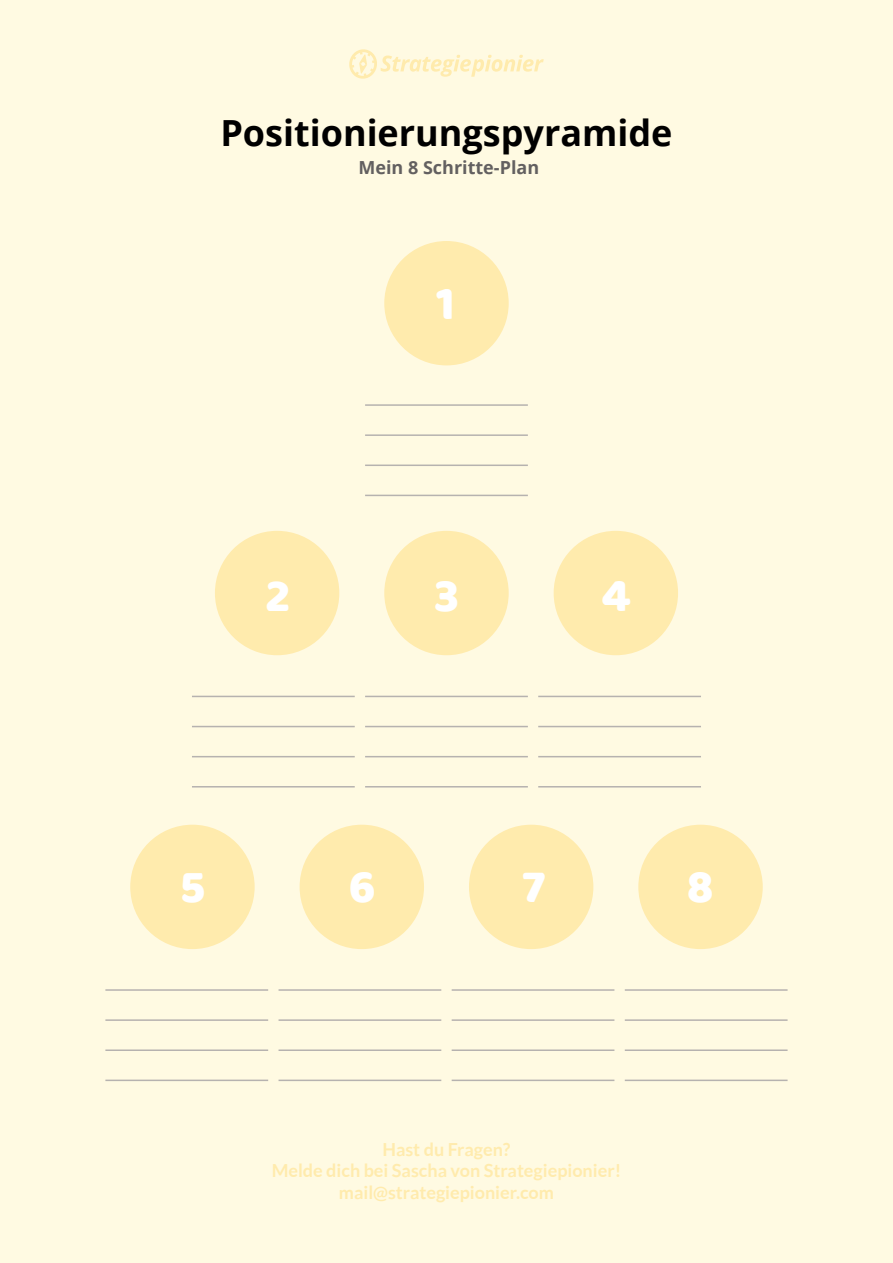
<style>
.page{position:relative;width:893px;height:1263px;background:#fffae2}
.page>*{position:absolute;margin:0;border:0;box-sizing:border-box;transform-origin:0 0}
.t1{font:48px "Baloo Bhaina";color:#fff}
.t2{font:700 36px "Open Sans";color:#000}
.t3{font:700 18px/21.6px "Lato";color:#ffebad;text-align:center}
.t4{font:700 18px "Open Sans";color:#636060}
</style>
<div class="page">
<div style="left:130px;top:825px;width:125px;height:124px;background:#ffebad;border-radius:50%"></div>
<div style="left:300px;top:825px;width:124px;height:124px;background:#ffebad;border-radius:50%"></div>
<div style="left:469px;top:825px;width:124px;height:124px;background:#ffebad;border-radius:50%"></div>
<div style="left:638px;top:825px;width:125px;height:124px;background:#ffebad;border-radius:50%"></div>
<div style="left:215px;top:531px;width:124px;height:124px;background:#ffebad;border-radius:50%"></div>
<div style="left:384px;top:531px;width:125px;height:124px;background:#ffebad;border-radius:50%"></div>
<div style="left:384px;top:241px;width:125px;height:124px;background:#ffebad;border-radius:50%"></div>
<div style="left:554px;top:531px;width:124px;height:124px;background:#ffebad;border-radius:50%"></div>
<hr style="left:192px;top:696px;width:163px;height:1px;background:#b6b2af">
<hr style="left:365px;top:696px;width:163px;height:1px;background:#b6b2af">
<hr style="left:538px;top:696px;width:163px;height:1px;background:#b6b2af">
<hr style="left:192px;top:726px;width:163px;height:1px;background:#b6b2af">
<hr style="left:365px;top:726px;width:163px;height:1px;background:#b6b2af">
<hr style="left:538px;top:726px;width:163px;height:1px;background:#b6b2af">
<hr style="left:192px;top:756px;width:163px;height:1px;background:#b6b2af">
<hr style="left:365px;top:756px;width:163px;height:1px;background:#b6b2af">
<hr style="left:538px;top:756px;width:163px;height:1px;background:#b6b2af">
<hr style="left:192px;top:786px;width:163px;height:1px;background:#b6b2af">
<hr style="left:365px;top:786px;width:163px;height:1px;background:#b6b2af">
<hr style="left:365px;top:404px;width:163px;height:2px;background:#b6b2af">
<hr style="left:365px;top:434px;width:163px;height:2px;background:#b6b2af">
<hr style="left:365px;top:464px;width:163px;height:2px;background:#b6b2af">
<hr style="left:365px;top:495px;width:163px;height:1px;background:#b6b2af">
<hr style="left:538px;top:786px;width:163px;height:1px;background:#b6b2af">
<hr style="left:105px;top:989px;width:163px;height:2px;background:#b6b2af">
<hr style="left:279px;top:989px;width:162px;height:2px;background:#b6b2af">
<hr style="left:452px;top:989px;width:162px;height:2px;background:#b6b2af">
<hr style="left:625px;top:989px;width:163px;height:2px;background:#b6b2af">
<hr style="left:105px;top:1019px;width:163px;height:2px;background:#b6b2af">
<hr style="left:279px;top:1019px;width:162px;height:2px;background:#b6b2af">
<hr style="left:452px;top:1019px;width:162px;height:2px;background:#b6b2af">
<hr style="left:625px;top:1019px;width:163px;height:2px;background:#b6b2af">
<hr style="left:105px;top:1049px;width:163px;height:2px;background:#b6b2af">
<hr style="left:279px;top:1049px;width:162px;height:2px;background:#b6b2af">
<hr style="left:452px;top:1049px;width:162px;height:2px;background:#b6b2af">
<hr style="left:625px;top:1049px;width:163px;height:2px;background:#b6b2af">
<hr style="left:105px;top:1079px;width:163px;height:2px;background:#b6b2af">
<hr style="left:279px;top:1079px;width:162px;height:2px;background:#b6b2af">
<hr style="left:452px;top:1079px;width:162px;height:2px;background:#b6b2af">
<hr style="left:625px;top:1079px;width:163px;height:2px;background:#b6b2af">
<svg style="left:348px;top:49px;width:196px;height:30px;background:#fff6d4"></svg>
<h2 class="t2" style="left:220px;top:107px;width:454px">Positionierungspyramide</h2>
<p class="t4" style="left:358px;top:155px;width:182px">Mein 8 Schritte-Plan</p>
<h1 class="t1" style="left:436px;top:275px;width:20px">1</h1>
<h1 class="t1" style="left:265px;top:566px;width:27px">2</h1>
<h1 class="t1" style="left:434px;top:566px;width:26px">3</h1>
<h1 class="t1" style="left:602px;top:566px;width:31px">4</h1>
<h1 class="t1" style="left:180px;top:858px;width:27px">5</h1>
<h1 class="t1" style="left:349px;top:858px;width:28px">6</h1>
<h1 class="t1" style="left:522px;top:858px;width:25px">7</h1>
<h1 class="t1" style="left:687px;top:858px;width:28px">8</h1>
<p class="t3" style="left:272px;top:1138px;width:351px">Hast du Fragen?<br>Melde dich bei Sascha von Strategiepionier! mail@strategiepionier.com</p>
</div>
